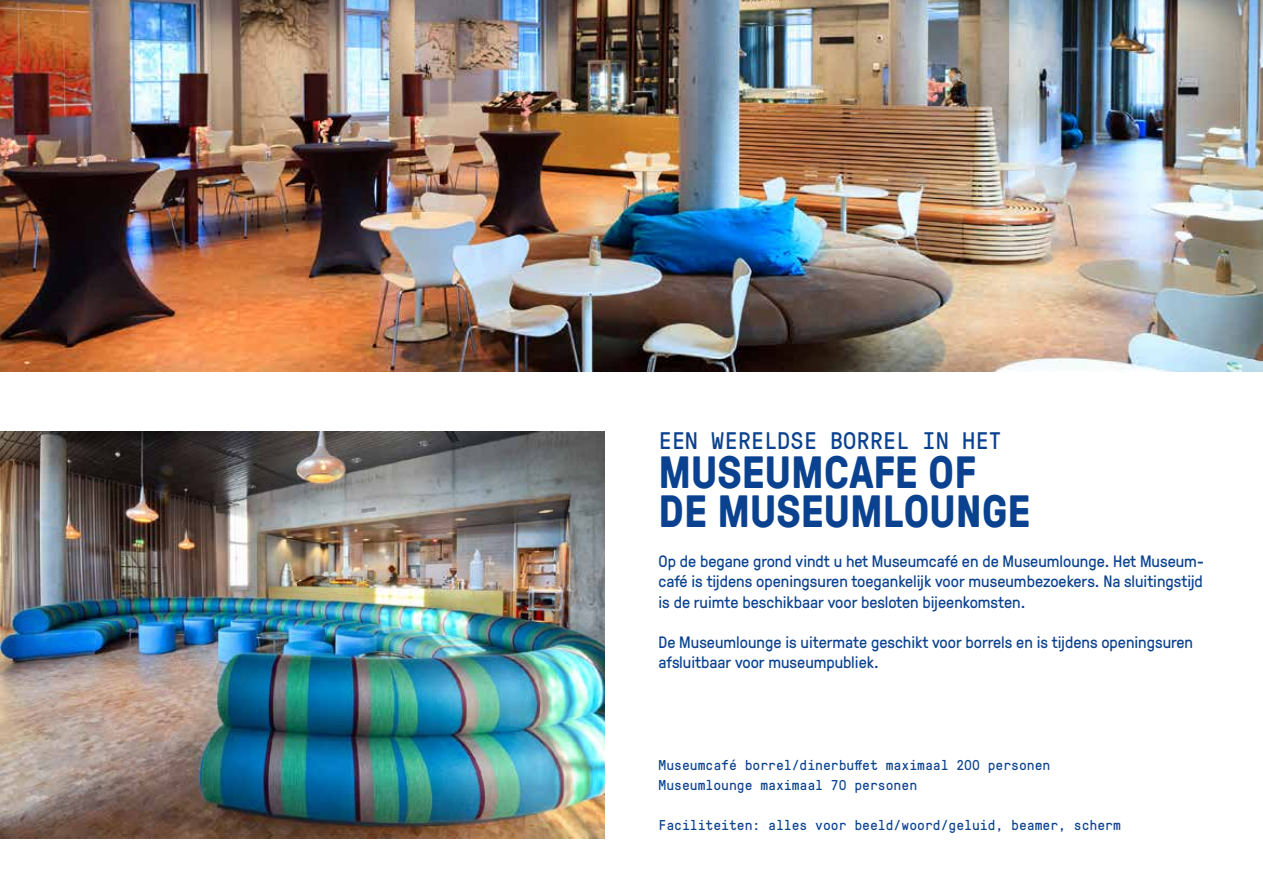
<style>
.page{position:relative;width:1263px;height:893px;background:#fff}
.page>*{position:absolute;margin:0;border:0;box-sizing:border-box;transform-origin:0 0}
.t1{font:700 45px/39px "GT Pressura";color:#0b428f}
.t2{font:24px "GT Pressura Mono";color:#0b428f}
.t3{font:16.5px/20.2px "GT Pressura";color:#0b428f;text-align:justify}
.t4{font:14.25px/20.2px "GT Pressura Mono";color:#0b428f}
</style>
<div class="page">
<img style="left:0;top:0;width:1263px;height:371px">
<img style="left:0;top:431px;width:604px;height:408px">
<h2 class="t2" style="left:658px;top:423px;width:345px">een wereldse borrel in het</h2>
<h1 class="t1" style="left:658px;top:451px;width:374px">MUSEUMCAFE OF<br>DE MUSEUMLOUNGE</h1>
<p class="t3" style="left:658px;top:550px;width:547px">Op de begane grond vindt u het Museumcafé en de Museumlounge. Het Museum&shy;café is tijdens openingsuren toegankelijk voor museumbezoekers. Na sluitingstijd is de ruimte beschikbaar voor besloten bijeenkomsten.</p>
<p class="t3" style="left:658px;top:631px;width:536px">De Museumlounge is uitermate geschikt voor borrels en is tijdens openingsuren afsluitbaar voor museumpubliek.</p>
<p class="t4" style="left:658px;top:754px;width:393px">Museumcafé borrel/dinerbuffet maximaal 200 personen<br>Museumlounge maximaal 70 personen</p>
<p class="t4" style="left:658px;top:814px;width:464px">Faciliteiten: alles voor beeld/woord/geluid, beamer, scherm</p>
</div>
